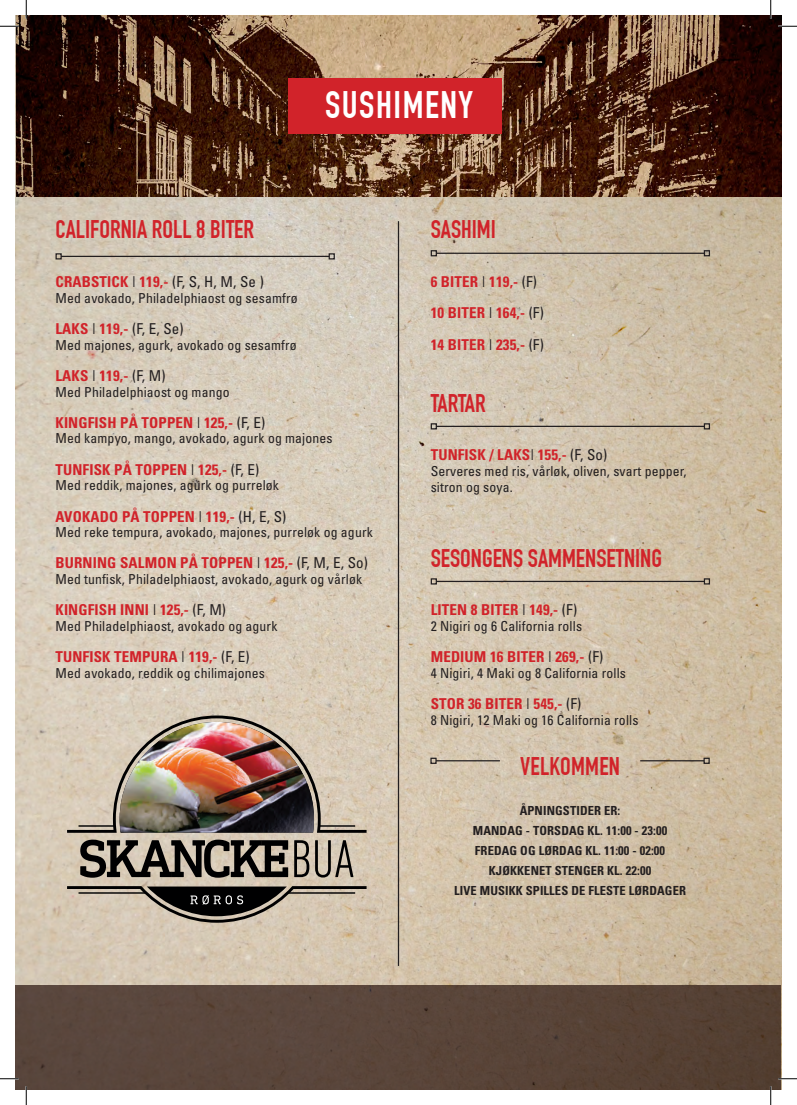
<style>
.page{position:relative;width:797px;height:1105px;background:#fff}
.page>*{position:absolute;margin:0;border:0;box-sizing:border-box;transform-origin:0 0}
.t1{font:700 37.5px "DIN Condensed";letter-spacing:.04em;color:#fff}
.t2{font:700 25px "DIN Condensed";color:#d1232a}
.t3{font:700 condensed 15px "Univers";letter-spacing:.01em;color:#d1232a}
.t4{font:condensed 13.75px "Univers";letter-spacing:.01em;color:#231f20}
.t5{font:700 condensed 12.5px "Univers";letter-spacing:.01em;color:#231f20}
.s1{font-weight:400;color:#231f20}
</style>
<div class="page">
<img style="left:16px;top:196px;width:765px;height:789px">
<svg style="left:64px;top:714px;width:305px;height:210px;background:#ccbfac"></svg>
<svg style="left:80px;top:840px;width:208px;height:38px;background:#686158"></svg>
<svg style="left:294px;top:840px;width:15px;height:37px"></svg>
<svg style="left:315px;top:840px;width:38px;height:37px"></svg>
<img style="left:120px;top:722px;width:194px;height:110px">
<hr style="left:78px;top:825px;width:36px;height:2px;background:#000001">
<hr style="left:319px;top:825px;width:36px;height:2px;background:#000001">
<hr style="left:78px;top:892px;width:68px;height:2px;background:#000001">
<hr style="left:287px;top:892px;width:68px;height:2px;background:#000001">
<svg style="left:147px;top:886px;width:140px;height:30px;background:#3f3c37"></svg>
<img style="left:16px;top:16px;width:765px;height:180px">
<div style="left:288px;top:78px;width:214px;height:56px;background:#d1232a"></div>
<div style="left:16px;top:985px;width:765px;height:104px;background:#58453a"></div>
<hr style="left:398px;top:221px;width:1px;height:745px;background:#231f20">
<hr style="left:61px;top:256px;width:268px;height:1px;background:#231f20">
<div style="left:55px;top:253px;width:7px;height:6px;border:1px solid #231f20"></div>
<div style="left:328px;top:253px;width:7px;height:6px;border:1px solid #231f20"></div>
<hr style="left:436px;top:253px;width:268px;height:1px;background:#231f20">
<div style="left:430px;top:250px;width:7px;height:6px;border:1px solid #231f20"></div>
<div style="left:703px;top:250px;width:7px;height:6px;border:1px solid #231f20"></div>
<hr style="left:436px;top:426px;width:268px;height:1px;background:#231f20">
<div style="left:430px;top:423px;width:7px;height:6px;border:1px solid #231f20"></div>
<div style="left:703px;top:423px;width:7px;height:6px;border:1px solid #231f20"></div>
<hr style="left:436px;top:581px;width:268px;height:1px;background:#231f20">
<div style="left:430px;top:578px;width:7px;height:6px;border:1px solid #231f20"></div>
<div style="left:703px;top:578px;width:7px;height:6px;border:1px solid #231f20"></div>
<hr style="left:436px;top:760px;width:64px;height:1px;background:#231f20">
<svg style="left:430px;top:758px;width:6px;height:6px"></svg>
<hr style="left:640px;top:760px;width:64px;height:1px;background:#231f20">
<svg style="left:703px;top:758px;width:6px;height:6px"></svg>
<svg style="left:0;top:25px;width:19px;height:2px"></svg>
<svg style="left:778px;top:25px;width:19px;height:2px"></svg>
<svg style="left:0;top:1078px;width:19px;height:1px"></svg>
<svg style="left:778px;top:1078px;width:19px;height:1px"></svg>
<svg style="left:25px;top:0;width:2px;height:19px"></svg>
<svg style="left:25px;top:1086px;width:2px;height:19px"></svg>
<svg style="left:770px;top:0;width:1px;height:19px"></svg>
<svg style="left:770px;top:1086px;width:1px;height:19px"></svg>
<p class="t1" style="left:325px;top:83px;width:149px">SUSHIMENY</p>
<p class="t2" style="left:55px;top:215px;width:200px">CALIFORNIA ROLL 8 BITER</p>
<p class="t3" style="left:55px;top:273px;width:210px">CRABSTICK <span class="s1">|</span> 119,- <span class="s1">(F, S, H, M, Se )</span></p>
<p class="t4" style="left:55px;top:289px;width:244px">Med avokado, Philadelphiaost og sesamfrø</p>
<p class="t3" style="left:55px;top:319px;width:130px">LAKS <span class="s1">|</span> 119,- <span class="s1">(F, E, Se)</span></p>
<p class="t4" style="left:55px;top:336px;width:243px">Med majones, agurk, avokado og sesamfrø</p>
<p class="t3" style="left:55px;top:366px;width:112px">LAKS <span class="s1">|</span> 119,- <span class="s1">(F, M)</span></p>
<p class="t4" style="left:55px;top:383px;width:176px">Med Philadelphiaost og mango</p>
<p class="t3" style="left:55px;top:413px;width:211px">KINGFISH PÅ TOPPEN <span class="s1">|</span> 125,- <span class="s1">(F, E)</span></p>
<p class="t4" style="left:55px;top:430px;width:279px">Med kampyo, mango, avokado, agurk og majones</p>
<p class="t3" style="left:55px;top:460px;width:205px">TUNFISK PÅ TOPPEN <span class="s1">|</span> 125,- <span class="s1">(F, E)</span></p>
<p class="t4" style="left:55px;top:477px;width:225px">Med reddik, majones, agurk og purreløk</p>
<p class="t3" style="left:55px;top:507px;width:232px">AVOKADO PÅ TOPPEN <span class="s1">|</span> 119,- <span class="s1">(H, E, S)</span></p>
<p class="t4" style="left:55px;top:524px;width:319px">Med reke tempura, avokado, majones, purreløk og agurk</p>
<p class="t3" style="left:55px;top:554px;width:314px">BURNING SALMON PÅ TOPPEN <span class="s1">|</span> 125,- <span class="s1">(F, M, E, So)</span></p>
<p class="t4" style="left:55px;top:570px;width:308px">Med tunfisk, Philadelphiaost, avokado, agurk og vårløk</p>
<p class="t3" style="left:55px;top:601px;width:172px">KINGFISH INNI <span class="s1">|</span> 125,- <span class="s1">(F, M)</span></p>
<p class="t4" style="left:55px;top:617px;width:223px">Med Philadelphiaost, avokado og agurk</p>
<p class="t3" style="left:55px;top:648px;width:196px">TUNFISK TEMPURA <span class="s1">|</span> 119,- <span class="s1">(F, E)</span></p>
<p class="t4" style="left:55px;top:664px;width:211px">Med avokado, reddik og chilimajones</p>
<p class="t2" style="left:430px;top:215px;width:67px">SASHIMI</p>
<p class="t3" style="left:430px;top:273px;width:108px">6 BITER <span class="s1">|</span> 119,- <span class="s1">(F)</span></p>
<p class="t3" style="left:430px;top:304px;width:115px">10 BITER <span class="s1">|</span> 164,- <span class="s1">(F)</span></p>
<p class="t3" style="left:430px;top:335px;width:115px">14 BITER <span class="s1">|</span> 235,- <span class="s1">(F)</span></p>
<p class="t2" style="left:430px;top:388px;width:57px">TARTAR</p>
<p class="t3" style="left:430px;top:446px;width:178px">TUNFISK / LAKS<span class="s1">|</span> 155,- <span class="s1">(F, So)</span></p>
<p class="t4" style="left:430px;top:462px;width:257px">Serveres med ris, vårløk, oliven, svart pepper,</p>
<p class="t4" style="left:430px;top:478px;width:84px">sitron og soya.</p>
<p class="t2" style="left:430px;top:543px;width:233px">SESONGENS SAMMENSETNING</p>
<p class="t3" style="left:430px;top:601px;width:148px">LITEN 8 BITER <span class="s1">|</span> 149,- <span class="s1">(F)</span></p>
<p class="t4" style="left:430px;top:617px;width:153px">2 Nigiri og 6 California rolls</p>
<p class="t3" style="left:430px;top:648px;width:174px">MEDIUM 16 BITER <span class="s1">|</span> 269,- <span class="s1">(F)</span></p>
<p class="t4" style="left:430px;top:664px;width:197px">4 Nigiri, 4 Maki og 8 California rolls</p>
<p class="t3" style="left:430px;top:694px;width:152px">STOR 36 BITER <span class="s1">|</span> 545,- <span class="s1">(F)</span></p>
<p class="t4" style="left:430px;top:711px;width:209px">8 Nigiri, 12 Maki og 16 California rolls</p>
<p class="t2" style="left:520px;top:751px;width:101px">VELKOMMEN</p>
<p class="t5" style="left:520px;top:803px;width:102px">ÅPNINGSTIDER ER:</p>
<p class="t5" style="left:473px;top:823px;width:196px">MANDAG - TORSDAG KL. 11:00 - 23:00</p>
<p class="t5" style="left:475px;top:843px;width:192px">FREDAG OG LØRDAG KL. 11:00 - 02:00</p>
<p class="t5" style="left:489px;top:863px;width:164px">KJØKKENET STENGER KL. 22:00</p>
<p class="t5" style="left:454px;top:883px;width:233px">LIVE MUSIKK SPILLES DE FLESTE LØRDAGER</p>
</div>
